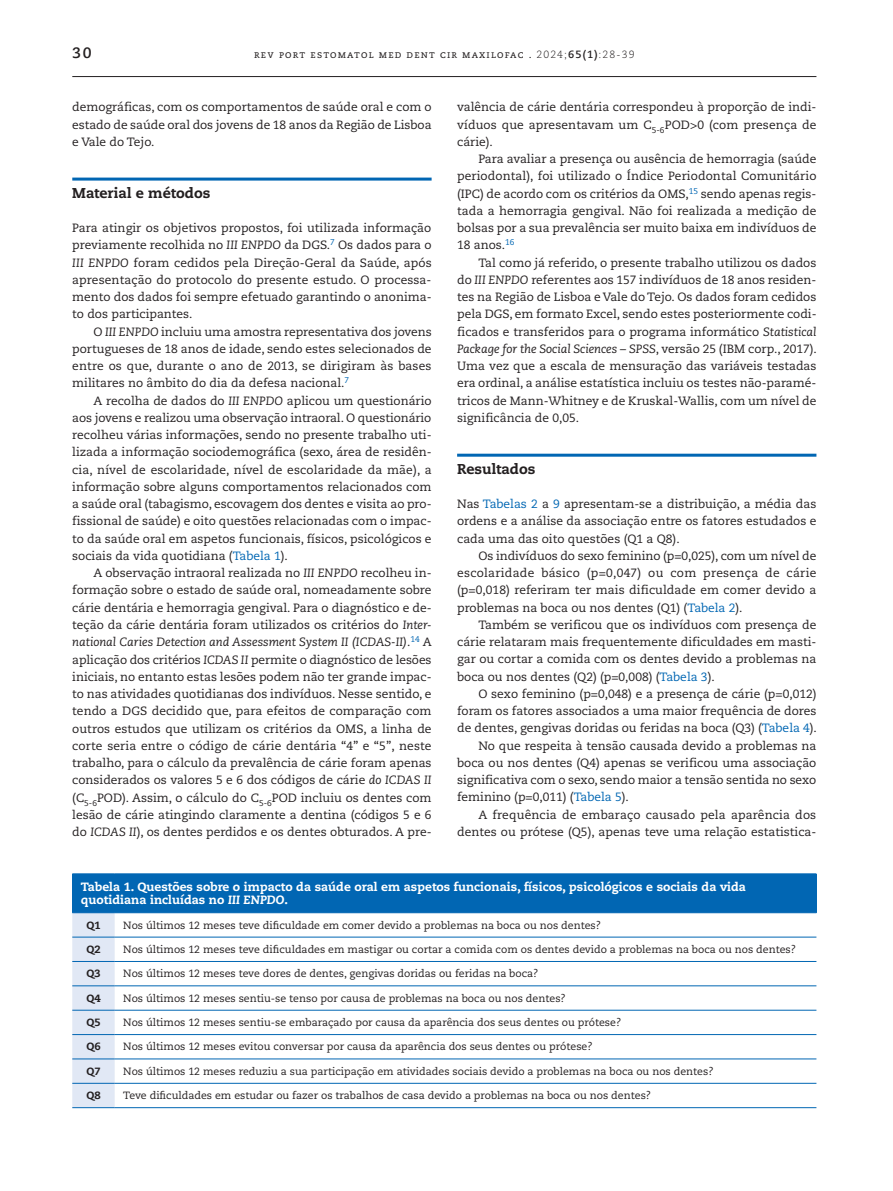
<style>
.page{position:relative;width:893px;height:1191px;background:#fff}
.page>*{position:absolute;margin:0;border:0;box-sizing:border-box;transform-origin:0 0}
.t1{font:700 15px "Caecilia LT Std";color:#231f20}
.t2{font:800 14.25px "Caecilia LT Std";color:#231f20}
.t3{font:12px/17.2px "Caecilia LT Std";color:#231f20;text-align:justify}
.t4{font:800 12px/13.5px "Caecilia LT Std";color:#fff}
.t5{font:10.5px "Caecilia LT Std";color:#231f20}
.t6{font:10.5px "Caecilia LT Std";letter-spacing:.105em;color:#231f20}
.t7{font:800 10.5px "Caecilia LT Std";color:#231f20}
.s1{font-weight:300}
.s2{font-weight:700}
.s3{font-style:italic}
.s4{color:#0166b3}
</style>
<div class="page">
<hr style="left:72px;top:178px;width:360px;height:3px;background:#0166b3">
<hr style="left:457px;top:454px;width:359px;height:3px;background:#0166b3">
<div style="left:72px;top:873px;width:744px;height:39px;background:#0166b3"></div>
<div style="left:72px;top:913px;width:43px;height:194px;background:#e1e8f5"></div>
<svg style="left:115px;top:913px;width:701px;height:170px"></svg>
<hr style="left:72px;top:912px;width:43px;height:1px;background:#0166b3">
<hr style="left:115px;top:912px;width:701px;height:1px;background:#0166b3">
<hr style="left:72px;top:936px;width:43px;height:1px;background:#0166b3">
<hr style="left:115px;top:936px;width:701px;height:1px;background:#0166b3">
<hr style="left:72px;top:961px;width:43px;height:1px;background:#0166b3">
<hr style="left:115px;top:961px;width:701px;height:1px;background:#0166b3">
<hr style="left:72px;top:985px;width:43px;height:1px;background:#0166b3">
<hr style="left:115px;top:985px;width:701px;height:1px;background:#0166b3">
<hr style="left:72px;top:1009px;width:43px;height:1px;background:#0166b3">
<hr style="left:115px;top:1009px;width:701px;height:1px;background:#0166b3">
<hr style="left:72px;top:1034px;width:43px;height:1px;background:#0166b3">
<hr style="left:115px;top:1034px;width:701px;height:1px;background:#0166b3">
<hr style="left:72px;top:1058px;width:43px;height:1px;background:#0166b3">
<hr style="left:115px;top:1058px;width:701px;height:1px;background:#0166b3">
<hr style="left:72px;top:1083px;width:43px;height:1px;background:#0166b3">
<hr style="left:115px;top:1083px;width:701px;height:1px;background:#0166b3">
<hr style="left:72px;top:1107px;width:43px;height:1px;background:#0166b3">
<hr style="left:115px;top:1107px;width:701px;height:1px;background:#0166b3">
<hr style="left:72px;top:76px;width:744px;height:1px;background:#231f20">
<p class="t1" style="left:72px;top:44px;width:21px">30</p>
<p class="t6" style="left:254px;top:49px;width:382px">rev port estomatol med dent cir maxilofac . <span class="s1">2024;</span><span class="s2">65(1)</span><span class="s1">:28-39</span></p>
<p class="t3" style="left:72px;top:99px;width:361px">demográficas, com os comportamentos de saúde oral e com o estado de saúde oral dos jovens de 18 anos da Região de Lisboa e Vale do Tejo.</p>
<p class="t2" style="left:72px;top:184px;width:140px">Material e métodos</p>
<p class="t3" style="left:72px;top:219px;width:361px">Para atingir os objetivos propostos, foi utilizada informação previamente recolhida no <span class="s3">III ENPDO</span> da DGS.<sup>7</sup> Os dados para o <span class="s3">III ENPDO</span> foram cedidos pela Direção-Geral da Saúde, após apresentação do protocolo do presente estudo. O processa&shy;mento dos dados foi sempre efetuado garantindo o anonima&shy;to dos participantes.</p>
<p class="t3" style="left:72px;top:323px;width:361px;text-indent:21px">O <span class="s3">III ENPDO</span> incluiu uma amostra representativa dos jovens portugueses de 18 anos de idade, sendo estes selecionados de entre os que, durante o ano de 2013, se dirigiram às bases militares no âmbito do dia da defesa nacional.<sup>7</sup></p>
<p class="t3" style="left:72px;top:392px;width:361px;text-indent:21px">A recolha de dados do <span class="s3">III ENPDO</span> aplicou um questionário aos jovens e realizou uma observação intraoral. O questionário recolheu várias informações, sendo no presente trabalho uti&shy;lizada a informação sociodemográfica (sexo, área de residên&shy;cia, nível de escolaridade, nível de escolaridade da mãe), a informação sobre alguns comportamentos relacionados com a saúde oral (tabagismo, escovagem dos dentes e visita ao pro&shy;fissional de saúde) e oito questões relacionadas com o impac&shy;to da saúde oral em aspetos funcionais, físicos, psicológicos e sociais da vida quotidiana (<span class="s4">Tabela 1</span>).</p>
<p class="t3" style="left:72px;top:564px;width:361px;text-indent:21px">A observação intraoral realizada no <span class="s3">III ENPDO</span> recolheu in&shy;formação sobre o estado de saúde oral, nomeadamente sobre cárie dentária e hemorragia gengival. Para o diagnóstico e de&shy;teção da cárie dentária foram utilizados os critérios do <span class="s3">Inter&shy;national Caries Detection and Assessment System II (ICDAS-II)</span>.<sup>14</sup> A aplicação dos critérios <span class="s3">ICDAS II</span> permite o diagnóstico de lesões iniciais, no entanto estas lesões podem não ter grande impac&shy;to nas atividades quotidianas dos indivíduos. Nesse sentido, e tendo a DGS decidido que, para efeitos de comparação com outros estudos que utilizam os critérios da OMS, a linha de corte seria entre o código de cárie dentária “4” e “5”, neste trabalho, para o cálculo da prevalência de cárie foram apenas considerados os valores 5 e 6 dos códigos de cárie <span class="s3">do ICDAS II </span>(C<sub>5-6</sub>POD). Assim, o cálculo do C<sub>5-6</sub>POD incluiu os dentes com lesão de cárie atingindo claramente a dentina (códigos 5 e 6 do <span class="s3">ICDAS II</span>), os dentes perdidos e os dentes obturados. A pre-</p>
<p class="t3" style="left:457px;top:99px;width:361px">valência de cárie dentária correspondeu à proporção de indi&shy;víduos que apresentavam um C<sub>5-6</sub>POD&gt;0 (com presença de cárie).</p>
<p class="t3" style="left:457px;top:150px;width:361px;text-indent:21px">Para avaliar a presença ou ausência de hemorragia (saúde periodontal), foi utilizado o Índice Periodontal Comunitário (IPC) de acordo com os critérios da OMS,<sup>15</sup> sendo apenas regis&shy;tada a hemorragia gengival. Não foi realizada a medição de bolsas por a sua prevalência ser muito baixa em indivíduos de 18 anos.<sup>16</sup></p>
<p class="t3" style="left:457px;top:254px;width:361px;text-indent:21px">Tal como já referido, o presente trabalho utilizou os dados do <span class="s3">III ENPDO</span> referentes aos 157 indivíduos de 18 anos residen&shy;tes na Região de Lisboa e Vale do Tejo. Os dados foram cedidos pela DGS, em formato Excel, sendo estes posteriormente codi&shy;ficados e transferidos para o programa informático <span class="s3">Statistical Package for the Social Sciences – SPSS</span>, versão 25 (IBM corp., 2017).<br>Uma vez que a escala de mensuração das variáveis testadas era ordinal, a análise estatística incluiu os testes não-paramé&shy;tricos de Mann-Whitney e de Kruskal-Wallis, com um nível de significância de 0,05.</p>
<p class="t2" style="left:457px;top:460px;width:80px">Resultados</p>
<p class="t3" style="left:457px;top:495px;width:361px">Nas <span class="s4">Tabelas 2</span> a <span class="s4">9</span> apresentam-se a distribuição, a média das ordens e a análise da associação entre os fatores estudados e cada uma das oito questões (Q1 a Q8).</p>
<p class="t3" style="left:457px;top:547px;width:361px;text-indent:21px">Os indivíduos do sexo feminino (p=0,025), com um nível de escolaridade básico (p=0,047) ou com presença de cárie (p=0,018) referiram ter mais dificuldade em comer devido a problemas na boca ou nos dentes (Q1) (<span class="s4">Tabela 2</span>).</p>
<p class="t3" style="left:457px;top:616px;width:361px;text-indent:21px">Também se verificou que os indivíduos com presença de cárie relataram mais frequentemente dificuldades em masti&shy;gar ou cortar a comida com os dentes devido a problemas na boca ou nos dentes (Q2) (p=0,008) (<span class="s4">Tabela 3</span>).</p>
<p class="t3" style="left:478px;top:685px;width:340px">O sexo feminino (p=0,048) e a presença de cárie (p=0,012)</p>
<p class="t3" style="left:457px;top:702px;width:361px">foram os fatores associados a uma maior frequência de dores</p>
<p class="t3" style="left:457px;top:720px;width:361px">de dentes, gengivas doridas ou feridas na boca (Q3) (<span class="s4">Tabela 4</span>).</p>
<p class="t3" style="left:478px;top:737px;width:340px">No que respeita à tensão causada devido a problemas na</p>
<p class="t3" style="left:457px;top:754px;width:361px">boca ou nos dentes (Q4) apenas se verificou uma associação</p>
<p class="t3" style="left:457px;top:771px;width:361px">significativa com o sexo, sendo maior a tensão sentida no sexo</p>
<p class="t3" style="left:457px;top:789px;width:173px">feminino (p=0,011) (<span class="s4">Tabela 5</span>).</p>
<p class="t3" style="left:478px;top:806px;width:339px">A frequência de embaraço causado pela aparência dos</p>
<p class="t3" style="left:457px;top:823px;width:361px">dentes ou prótese (Q5), apenas teve uma relação estatistica-</p>
<p class="t4" style="left:81px;top:879px;width:667px">Tabela 1. Questões sobre o impacto da saúde oral em aspetos funcionais, físicos, psicológicos e sociais da vida quotidiana incluídas no <span class="s3">III ENPDO</span>.<sup>7</sup></p>
<p class="t7" style="left:86px;top:918px;width:16px">Q1</p>
<p class="t5" style="left:123px;top:919px;width:479px">Nos últimos 12 meses teve dificuldade em comer devido a problemas na boca ou nos dentes?</p>
<p class="t7" style="left:86px;top:942px;width:16px">Q2</p>
<p class="t5" style="left:123px;top:943px;width:674px">Nos últimos 12 meses teve dificuldades em mastigar ou cortar a comida com os dentes devido a problemas na boca ou nos dentes?</p>
<p class="t7" style="left:86px;top:967px;width:16px">Q3</p>
<p class="t5" style="left:123px;top:967px;width:417px">Nos últimos 12 meses teve dores de dentes, gengivas doridas ou feridas na boca?</p>
<p class="t7" style="left:86px;top:991px;width:16px">Q4</p>
<p class="t5" style="left:123px;top:992px;width:444px">Nos últimos 12 meses sentiu-se tenso por causa de problemas na boca ou nos dentes?</p>
<p class="t7" style="left:86px;top:1016px;width:16px">Q5</p>
<p class="t5" style="left:123px;top:1016px;width:499px">Nos últimos 12 meses sentiu-se embaraçado por causa da aparência dos seus dentes ou prótese?</p>
<p class="t7" style="left:86px;top:1040px;width:16px">Q6</p>
<p class="t5" style="left:123px;top:1040px;width:471px">Nos últimos 12 meses evitou conversar por causa da aparência dos seus dentes ou prótese?</p>
<p class="t7" style="left:86px;top:1064px;width:16px">Q7</p>
<p class="t5" style="left:123px;top:1065px;width:592px">Nos últimos 12 meses reduziu a sua participação em atividades sociais devido a problemas na boca ou nos dentes?</p>
<p class="t7" style="left:86px;top:1089px;width:16px">Q8</p>
<p class="t5" style="left:123px;top:1089px;width:529px">Teve dificuldades em estudar ou fazer os trabalhos de casa devido a problemas na boca ou nos dentes?</p>
</div>
